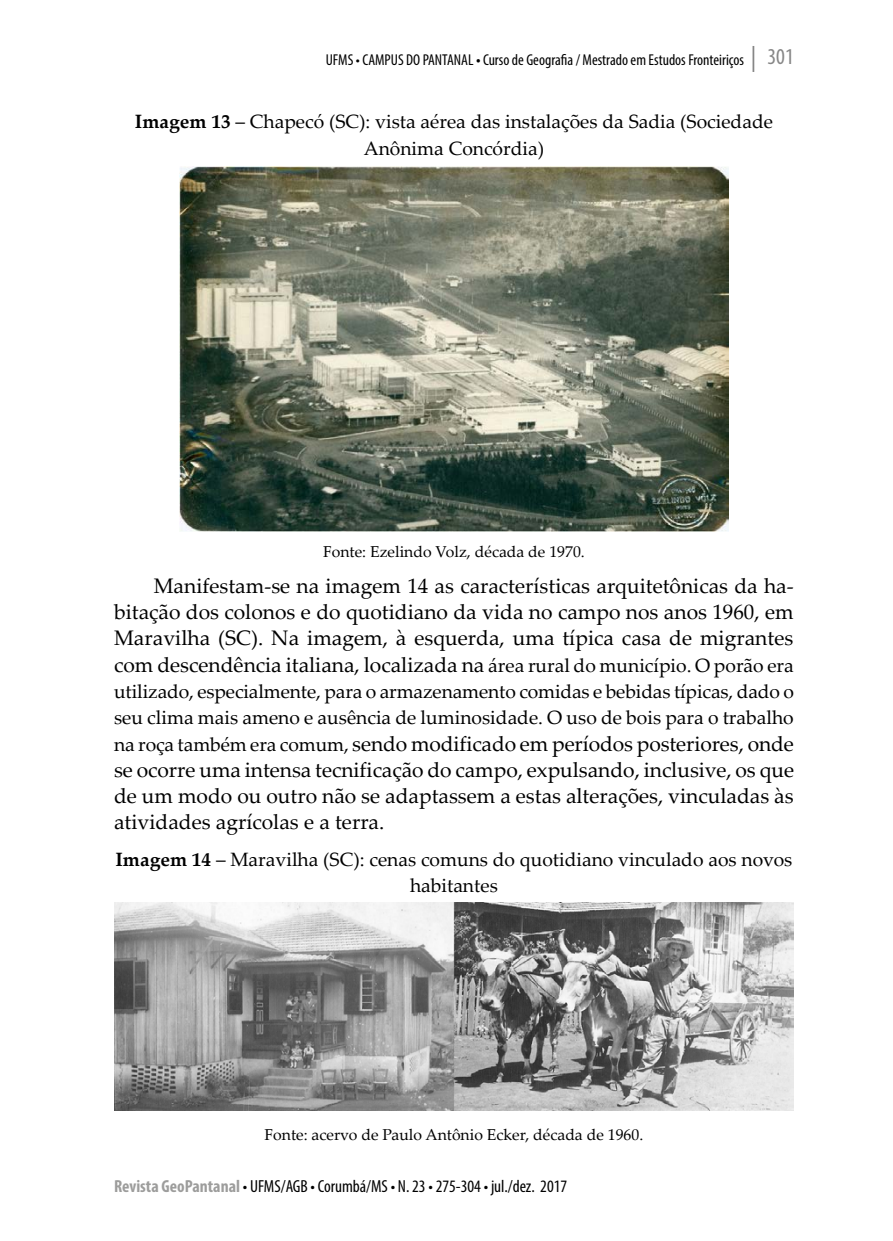
<style>
.page{position:relative;width:893px;height:1241px;background:#fff}
.page>*{position:absolute;margin:0;border:0;box-sizing:border-box;transform-origin:0 0}
._09_-_Corpo_do_Texto{font:21px/26.2px "Palatino Linotype";color:#000;text-align:justify}
._10_-_Legenda{font:19.25px/26.2px "Palatino Linotype";color:#000;text-align:center}
._09_-_Corpo_do_Texto-2{font:19.25px/26.2px "Palatino Linotype";letter-spacing:-.005em;color:#000}
.t1{font:condensed 17.5px "Myriad Pro";color:#000}
.Fonte{font:15.75px "Palatino Linotype";color:#000}
.t2{font:condensed 15.75px "Myriad Pro";color:#000}
.s1{font-weight:700}
.s2{font-size:22.75px;color:#878787}
.s3{font-size:19.25px}
.s4{font-weight:700;color:#9d9d9c}
</style>
<div class="page">
<hr style="left:752px;top:46px;width:2px;height:26px;background:#878787">
<img style="left:180px;top:167px;width:548px;height:364px">
<img style="left:114px;top:902px;width:679px;height:208px">
<p class="t2" style="left:326px;top:50px;width:469px">UFMS • CAMPUS DO PANTANAL <span class="s1">•</span> Curso de Geografia / Mestrado em Estudos Fronteiriços <span class="s2">301</span></p>
<p class="_10_-_Legenda" style="left:135px;top:108px;width:639px"><span class="s1">Imagem 13</span> – Chapecó (SC): vista aérea das instalações da Sadia (Sociedade<br>Anônima Concórdia)</p>
<p class="Fonte" style="left:323px;top:540px;width:263px">Fonte: Ezelindo Volz, década de 1970.</p>
<p class="_09_-_Corpo_do_Texto" style="left:114px;top:571px;width:681px;text-indent:40px">Manifestam-se na imagem 14 as características arquitetônicas da ha&shy;bitação dos colonos e do quotidiano da vida no campo nos anos 1960, em Maravilha (SC). Na imagem, à esquerda, uma típica casa de migrantes com descendência italiana, localizada na <span class="s3">área rural do município. O porão era</span></p>
<p class="_09_-_Corpo_do_Texto-2" style="left:114px;top:677px;width:681px">utilizado, especialmente, para o armazenamento comidas e bebidas típicas, dado o seu clima mais ameno e ausência de luminosidade. O uso de bois para o trabalho</p>
<p class="_09_-_Corpo_do_Texto" style="left:114px;top:729px;width:681px"><span class="s3">na roça também era comum,</span> sendo modificado em períodos posteriores, onde se ocorre uma intensa tecnificação do campo, expulsando, inclusive, os que de um modo ou outro não se adaptassem a estas alterações, vinculadas às atividades agrícolas e a terra.</p>
<p class="_10_-_Legenda" style="left:115px;top:845px;width:678px"><span class="s1">Imagem 14</span> – Maravilha (SC): cenas comuns do quotidiano vinculado aos novos habitantes</p>
<p class="Fonte" style="left:265px;top:1123px;width:380px">Fonte: acervo de Paulo Antônio Ecker, década de 1960.</p>
<p class="t1" style="left:114px;top:1175px;width:455px"><span class="s4">Revista GeoPantanal</span> • UFMS/AGB • Corumbá/MS • N. 23 • 275-304 • jul./dez. 2017</p>
</div>
